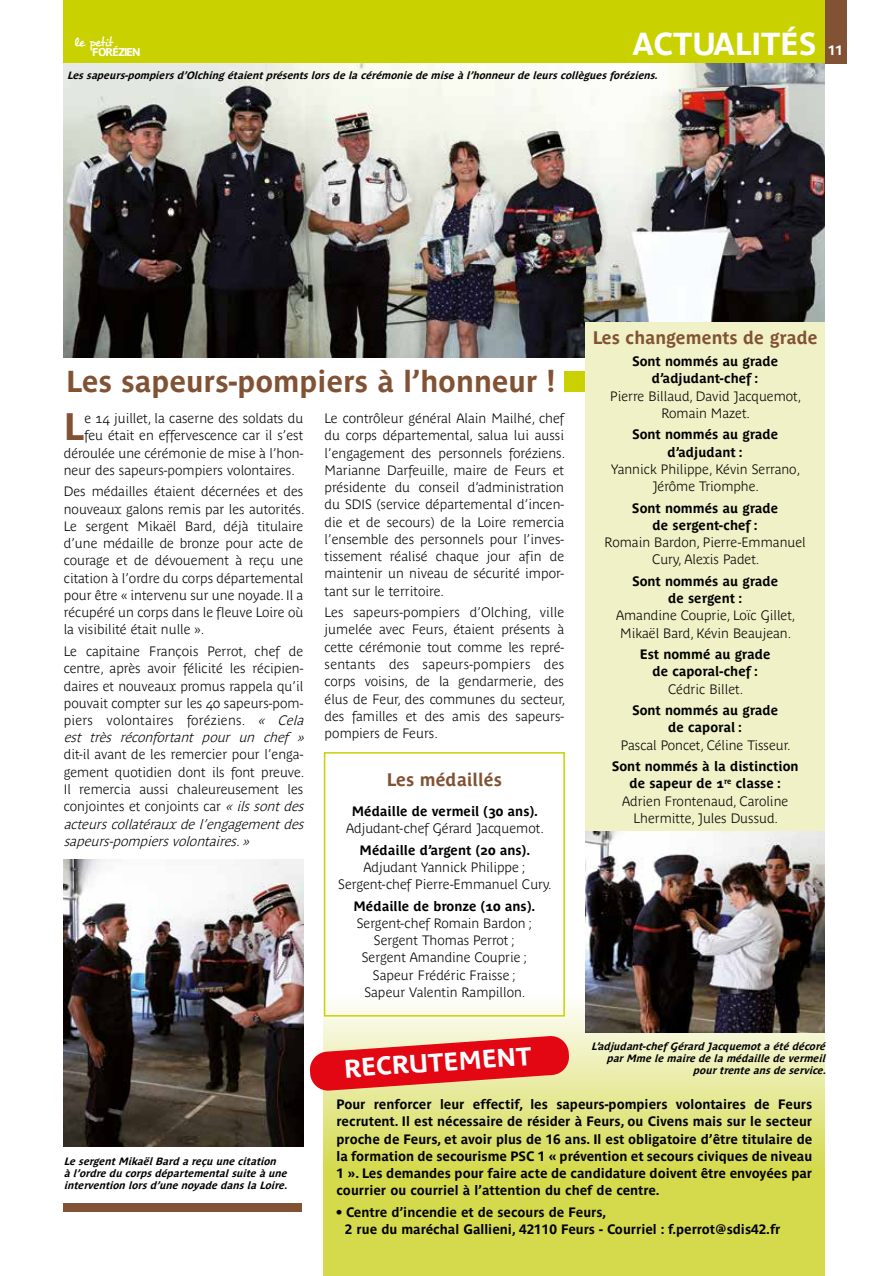
<style>
.page{position:relative;width:893px;height:1276px;background:#fff}
.page>*{position:absolute;margin:0;border:0;box-sizing:border-box;transform-origin:0 0}
.t1{font:700 37.95px "Parisine Plus";color:#815234}
.t2{font:700 31.5px "Parisine";color:#fff}
.t3{font:700 30px "Parisine";color:#815234}
.t4{font:700 25.35px "Parisine Plus";color:#fff}
.t5{font:700 18px "Parisine Plus";color:#815234}
.t6{font:700 13.5px/17.2px "Parisine Plus Clair";color:#000;text-align:center}
.t7{font:700 13.5px/17.2px "Parisine";color:#000;text-align:justify}
.t8{font:700 13.5px/17.2px "Parisine Plus";color:#000;text-align:center}
.t9{font:700 13.5px "Parisine";color:#fff}
.t10{font:13.35px "Desyrel";letter-spacing:-.06em;color:#fff}
.t11{font:700 11.25px "Parisine";letter-spacing:-.08em;color:#fff}
.t12{font:italic 700 10.5px/12px "Parisine Plus";color:#000;text-align:right}
.s1{font-style:italic}
</style>
<div class="page">
<div style="left:64px;top:0;width:761px;height:64px;background:#c9d200"></div>
<svg style="left:324px;top:1004px;width:501px;height:272px;background:#dde171"></svg>
<img style="left:64px;top:64px;width:761px;height:293px">
<div style="left:825px;top:0;width:21px;height:64px;background:#815234"></div>
<div style="left:565px;top:371px;width:20px;height:21px;background:#c9d200"></div>
<div style="left:324px;top:752px;width:241px;height:264px;border:2px solid #c9d200"></div>
<div style="left:585px;top:322px;width:240px;height:509px;background:#f0f1c6"></div>
<svg style="left:309px;top:1035px;width:261px;height:56px;background:#e7534b"></svg>
<div style="left:64px;top:1203px;width:238px;height:9px;background:#815234"></div>
<img style="left:64px;top:859px;width:239px;height:287px">
<img style="left:585px;top:831px;width:240px;height:201px">
<p class="t10" style="left:74px;top:34px;width:41px">le petit</p>
<p class="t11" style="left:92px;top:46px;width:50px">FORÉZIEN</p>
<h2 class="t2" style="left:633px;top:26px;width:185px">ACTUALITÉS</h2>
<p class="t12" style="left:67px;top:70px;width:595px">Lessapeurs-pompiersd’Olchingétaientprésentslorsdelacérémoniedemiseàl’honneurdeleurscollèguesforéziens.</p>
<p class="t9" style="left:828px;top:43px;width:17px">11</p>
<h3 class="t3" style="left:67px;top:364px;width:490px">Les sapeurs-pompiers à l’honneur !</h3>
<h1 class="t1" style="left:64px;top:405px;width:22px">L</h1>
<p class="t6" style="left:84px;top:410px;width:220px">e 14 juillet, la caserne des soldats du</p>
<p class="t6" style="left:84px;top:427px;width:220px">feu était en effervescence car il s’est</p>
<p class="t6" style="left:64px;top:444px;width:241px">déroulée une cérémonie de mise à l’hon-</p>
<p class="t6" style="left:64px;top:461px;width:233px">neur des sapeurs-pompiers volontaires.</p>
<p class="t6" style="left:64px;top:483px;width:242px;text-align:justify">Des médailles étaient décernées et des nouveaux galons remis par les autorités.<br>Le sergent Mikaël Bard, déjà titulaire d’une médaille de bronze pour acte de courage et de dévouement à reçu une citation à l’ordre du corps départemental pour être « intervenu sur une noyade. Il a récupéré un corps dans le fleuve Loire où la visibilité était nulle ».</p>
<p class="t6" style="left:64px;top:642px;width:245px;text-align:left">Le capitaine François Perrot, chef de centre, après avoir félicité les récipien&shy;daires et nouveaux promus rappela qu’il pouvait compter sur les 40 sapeurs-pom&shy;piers volontaires foréziens. <span class="s1">« Cela est très réconfortant pour un chef »</span></p>
<p class="t6" style="left:64px;top:746px;width:245px;text-align:left">dit-il avant de les remercier pour l’enga&shy;gement quotidien dont ils font preuve.<br>Il remercia aussi chaleureusement les conjointes et conjoints car <span class="s1">«ilssontdes acteurscollatérauxdel’engagementdes sapeurs-pompiersvolontaires.»</span></p>
<p class="t6" style="left:325px;top:410px;width:242px;text-align:justify">Le contrôleur général Alain Mailhé, chef du corps départemental, salua lui aussi l’engagement des personnels foréziens.<br>Marianne Darfeuille, maire de Feurs et présidente du conseil d’administration du SDIS (service départemental d’incen&shy;die et de secours) de la Loire remercia l’ensemble des personnels pour l’inves&shy;tissement réalisé chaque jour afin de maintenir un niveau de sécurité impor&shy;tant sur le territoire.</p>
<p class="t6" style="left:325px;top:604px;width:242px;text-align:justify">Les sapeurs-pompiers d’Olching, ville jumelée avec Feurs, étaient présents à cette cérémonie tout comme les repré&shy;sentants des sapeurs-pompiers des corps voisins, de la gendarmerie, des élus de Feur, des communes du secteur, des familles et des amis des sapeurs&shy;pompiers de Feurs.</p>
<h3 class="t5" style="left:387px;top:769px;width:117px">Les médaillés</h3>
<p class="t8" style="left:352px;top:802px;width:188px">Médaille de vermeil (30 ans).</p>
<p class="t6" style="left:346px;top:819px;width:199px">Adjudant-chef Gérard Jacquemot.</p>
<p class="t8" style="left:360px;top:841px;width:172px">Médaille d’argent (20 ans).</p>
<p class="t6" style="left:338px;top:858px;width:215px">Adjudant Yannick Philippe ;<br>Sergent-chef Pierre-Emmanuel Cury.</p>
<p class="t8" style="left:353px;top:897px;width:183px">Médaille de bronze (10 ans).</p>
<p class="t6" style="left:357px;top:914px;width:177px">Sergent-chef Romain Bardon ;<br>Sergent Thomas Perrot ;<br>Sergent Amandine Couprie ;<br>Sapeur Frédéric Fraisse ;<br>Sapeur Valentin Rampillon.</p>
<h3 class="t5" style="left:593px;top:328px;width:226px">Les changements de grade</h3>
<p class="t8" style="left:632px;top:352px;width:148px">Sont nommés au grade d’adjudant-chef :</p>
<p class="t6" style="left:610px;top:387px;width:193px">Pierre Billaud, David Jacquemot,<br>Romain Mazet.</p>
<p class="t8" style="left:632px;top:426px;width:148px">Sont nommés au grade d’adjudant :</p>
<p class="t6" style="left:611px;top:460px;width:190px">Yannick Philippe, Kévin Serrano,<br>Jérôme Triomphe.</p>
<p class="t8" style="left:632px;top:499px;width:148px">Sont nommés au grade de sergent-chef :</p>
<p class="t6" style="left:605px;top:534px;width:203px">Romain Bardon, Pierre-Emmanuel<br>Cury, Alexis Padet.</p>
<p class="t8" style="left:632px;top:572px;width:148px">Sont nommés au grade de sergent :</p>
<p class="t6" style="left:616px;top:607px;width:181px">Amandine Couprie, Loïc Gillet,<br>Mikaël Bard, Kévin Beaujean.</p>
<p class="t8" style="left:640px;top:646px;width:132px">Est nommé au grade de caporal-chef :</p>
<p class="t6" style="left:668px;top:680px;width:77px">Cédric Billet.</p>
<p class="t8" style="left:632px;top:702px;width:148px">Sont nommés au grade de caporal :</p>
<p class="t6" style="left:621px;top:736px;width:171px">Pascal Poncet, Céline Tisseur.</p>
<p class="t8" style="left:612px;top:758px;width:188px">Sont nommés à la distinction de sapeur de 1<sup>re</sup> classe :</p>
<p class="t6" style="left:622px;top:792px;width:168px">Adrien Frontenaud, Caroline<br>Lhermitte, Jules Dussud.</p>
<p class="t12" style="left:64px;top:1155px;width:228px;text-align:left">LesergentMikaëlBard areçu unecitation àl’ordredu corpsdépartementalsuiteàune intervention lorsd’unenoyadedanslaLoire.</p>
<h3 class="t4" style="left:343px;top:1054px;width:189px;rotate:-4deg">RECRUTEMENT</h3>
<p class="t12" style="left:591px;top:1040px;width:239px">L’adj udant-chef Gérard Jacquemotaétédécoré parMmelemairedelamédailledevermeil pourtrenteansdeservice.</p>
<p class="t7" style="left:337px;top:1095px;width:477px">Pour renforcer leur effectif, les sapeurs-pompiers volontaires de Feurs recrutent. Il est nécessaire de résider à Feurs, ou Civens mais sur le secteur proche de Feurs, et avoir plus de 16 ans. Il est obligatoire d’être titulaire de la formation de secourisme PSC 1 « prévention et secours civiques de niveau 1 ». Les demandes pour faire acte de candidature doivent être envoyées par courrier ou courriel à l’attention du chef de centre.</p>
<p class="t7" style="left:345px;top:1203px;width:437px;text-indent:-8px">• Centre d’incendie et de secours de Feurs,<br>2 rue du maréchal Gallieni, 42110 Feurs - Courriel : f.perrot@sdis42.fr</p>
</div>
